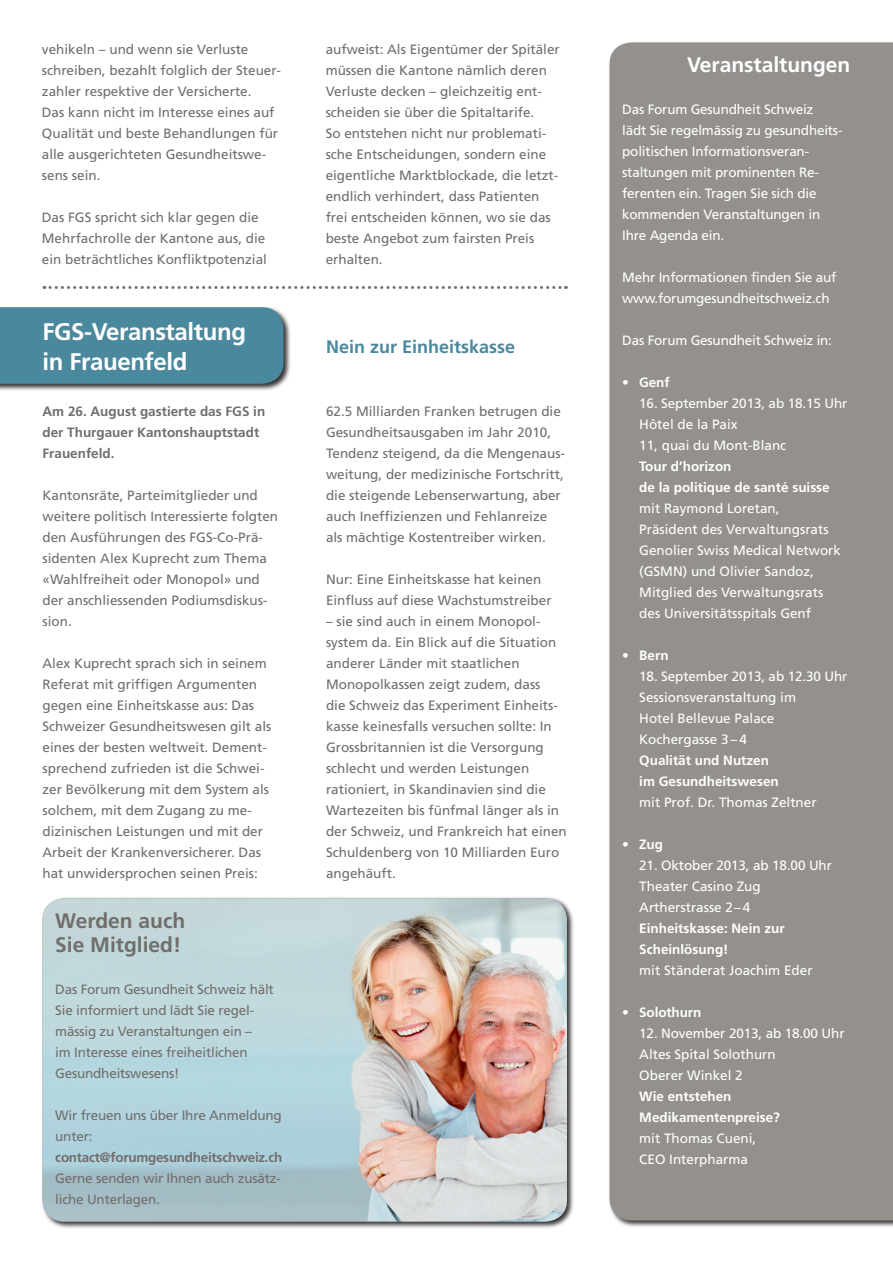
<style>
.page{position:relative;width:893px;height:1263px;background:#fff}
.page>*{position:absolute;margin:0;border:0;box-sizing:border-box;transform-origin:0 0}
.t1{font:700 24px "Frutiger";letter-spacing:-.015em;color:#fff}
.t2{font:700 21px "Frutiger";color:#716e6c}
.t3{font:700 21px "Frutiger";color:#fff}
.t4{font:700 18px "Frutiger";color:#4a889d}
.t5{font:13.5px/21px "Frutiger";color:#716e6c}
.t6{font:13.5px/21px "Frutiger";color:#fff}
.t7{font:700 13.5px "Frutiger";color:#fff}
.t8{font:700 13.5px/21px "Frutiger";color:#716e6c}
.s1{font-weight:700}
</style>
<div class="page">
<div style="left:609px;top:43px;width:284px;height:1177px;background:#94918d"></div>
<div style="left:0;top:306px;width:291px;height:85px;background:#231f20;opacity:.9"></div>
<div style="left:0;top:307px;width:283px;height:77px;background:#4a889d"></div>
<div style="left:41px;top:897px;width:533px;height:332px;background:#231f20;opacity:.9"></div>
<img style="left:43px;top:898px;width:524px;height:323px">
<svg style="left:44px;top:286px;width:522px;height:3px"></svg>
<p class="t5" style="left:42px;top:39px;width:241px">vehikeln – und wenn sie Verluste schreiben, bezahlt folglich der Steuer&shy;zahler respektive der Versicherte.<br>Das kann nicht im Interesse eines auf Qualität und beste Behandlungen für alle ausgerichteten Gesundheitswe&shy;sens sein.</p>
<p class="t5" style="left:42px;top:207px;width:227px">Das FGS spricht sich klar gegen die<br>Mehrfachrolle der Kantone aus, die ein beträchtliches Konfliktpotenzial</p>
<p class="t1" style="left:43px;top:317px;width:205px">FGS-Veranstaltung</p>
<p class="t1" style="left:43px;top:347px;width:147px">in Frauenfeld</p>
<p class="t8" style="left:43px;top:401px;width:224px">Am 26. August gastierte das FGS in der Thurgauer Kantonshauptstadt<br>Frauenfeld.</p>
<p class="t5" style="left:43px;top:485px;width:237px">Kantonsräte, Parteimitglieder und weitere politisch Interessierte folgten den Ausführungen des FGS-Co-Prä&shy;sidenten Alex Kuprecht zum Thema «Wahlfreiheit oder Monopol» und der anschliessenden Podiumsdiskus&shy;sion.</p>
<p class="t5" style="left:43px;top:653px;width:230px">Alex Kuprecht sprach sich in seinem Referat mit griffigen Argumenten gegen eine Einheitskasse aus: Das Schweizer Gesundheitswesen gilt als eines der besten weltweit. Dement&shy;sprechend zufrieden ist die Schwei&shy;zer Bevölkerung mit dem System als solchem, mit dem Zugang zu me&shy;dizinischen Leistungen und mit der Arbeit der Krankenversicherer. Das hat unwidersprochen seinen Preis:</p>
<p class="t2" style="left:55px;top:909px;width:131px">Werden auch</p>
<p class="t2" style="left:55px;top:933px;width:128px">Sie Mitglied!</p>
<p class="t5" style="left:55px;top:979px;width:220px">Das Forum Gesundheit Schweiz hält<br>Sie informiert und lädt Sie regel-</p>
<p class="t5" style="left:55px;top:1021px;width:198px">mässig zu Veranstaltungen ein –</p>
<p class="t5" style="left:55px;top:1042px;width:194px">im Interesse eines freiheitlichen</p>
<p class="t5" style="left:55px;top:1063px;width:126px">Gesundheitswesens!</p>
<p class="t5" style="left:55px;top:1105px;width:228px">Wir freuen uns über Ihre Anmeldung unter:</p>
<p class="t5" style="left:55px;top:1147px;width:229px;text-align:justify"><span class="s1">contact@forumgesundheitschweiz.ch </span>Gerne senden wir Ihnen auch zusätz&shy;liche Unterlagen.</p>
<p class="t5" style="left:326px;top:39px;width:236px">aufweist: Als Eigentümer der Spitäler müssen die Kantone nämlich deren Verluste decken – gleichzeitig ent&shy;scheiden sie über die Spitaltarife.</p>
<p class="t5" style="left:326px;top:123px;width:222px">So entstehen nicht nur problemati&shy;sche Entscheidungen, sondern eine</p>
<p class="t5" style="left:326px;top:165px;width:234px">eigentliche Marktblockade, die letzt&shy;endlich verhindert, dass Patienten</p>
<p class="t5" style="left:326px;top:207px;width:227px">frei entscheiden können, wo sie das beste Angebot zum fairsten Preis erhalten.</p>
<p class="t4" style="left:326px;top:336px;width:191px">Nein zur Einheitskasse</p>
<p class="t5" style="left:326px;top:401px;width:241px">62.5 Milliarden Franken betrugen die Gesundheitsausgaben im Jahr 2010, Tendenz steigend, da die Mengenaus&shy;weitung, der medizinische Fortschritt, die steigende Lebenserwartung, aber auch Ineffizienzen und Fehlanreize als mächtige Kostentreiber wirken.</p>
<p class="t5" style="left:326px;top:569px;width:227px">Nur: Eine Einheitskasse hat keinen<br>Einfluss auf diese Wachstumstreiber</p>
<p class="t5" style="left:326px;top:611px;width:242px">– sie sind auch in einem Monopol&shy;system da. Ein Blick auf die Situation anderer Länder mit staatlichen Monopolkassen zeigt zudem, dass<br>die Schweiz das Experiment Einheits&shy;kasse keinesfalls versuchen sollte: In Grossbritannien ist die Versorgung schlecht und werden Leistungen rationiert, in Skandinavien sind die Wartezeiten bis fünfmal länger als in der Schweiz, und Frankreich hat einen Schuldenberg von 10 Milliarden Euro angehäuft.</p>
<p class="t3" style="left:687px;top:52px;width:165px">Veranstaltungen</p>
<p class="t6" style="left:622px;top:98px;width:193px">Das Forum Gesundheit Schweiz</p>
<p class="t6" style="left:622px;top:119px;width:222px">lädt Sie regelmässig zu gesundheits&shy;politischen Informationsveran&shy;staltungen mit prominenten Re&shy;ferenten ein. Tragen Sie sich die kommenden Veranstaltungen in<br>Ihre Agenda ein.</p>
<p class="t6" style="left:622px;top:266px;width:216px">Mehr Informationen finden Sie auf www.forumgesundheitschweiz.ch</p>
<p class="t6" style="left:622px;top:329px;width:211px">Das Forum Gesundheit Schweiz in:</p>
<p class="t7" style="left:622px;top:374px;width:49px">• Genf</p>
<p class="t6" style="left:639px;top:392px;width:210px">16. September 2013, ab 18.15 Uhr</p>
<p class="t6" style="left:639px;top:413px;width:100px">Hôtel de la Paix</p>
<p class="t6" style="left:639px;top:434px;width:149px">11, quai du Mont-Blanc</p>
<p class="t7" style="left:639px;top:458px;width:94px">Tour d’horizon</p>
<p class="t7" style="left:639px;top:479px;width:192px">de la politique de santé suisse</p>
<p class="t6" style="left:639px;top:497px;width:142px">mit Raymond Loretan,</p>
<p class="t6" style="left:639px;top:518px;width:203px">Präsident des Verwaltungsrats<br>Genolier Swiss Medical Network (GSMN) und Olivier Sandoz,</p>
<p class="t6" style="left:639px;top:581px;width:186px">Mitglied des Verwaltungsrats</p>
<p class="t6" style="left:639px;top:602px;width:173px">des Universitätsspitals Genf</p>
<p class="t7" style="left:622px;top:647px;width:48px">• Bern</p>
<p class="t6" style="left:639px;top:665px;width:210px">18. September 2013, ab 12.30 Uhr</p>
<p class="t6" style="left:639px;top:686px;width:158px">Sessionsveranstaltung im</p>
<p class="t6" style="left:639px;top:707px;width:137px">Hotel Bellevue Palace</p>
<p class="t6" style="left:639px;top:728px;width:109px">Kochergasse 3 – 4</p>
<p class="t7" style="left:639px;top:752px;width:131px">Qualität und Nutzen</p>
<p class="t7" style="left:639px;top:773px;width:141px">im Gesundheitswesen</p>
<p class="t6" style="left:639px;top:791px;width:179px">mit Prof. Dr. Thomas Zeltner</p>
<p class="t7" style="left:622px;top:836px;width:42px">• Zug</p>
<p class="t6" style="left:639px;top:854px;width:194px">21. Oktober 2013, ab 18.00 Uhr</p>
<p class="t6" style="left:639px;top:875px;width:123px">Theater Casino Zug</p>
<p class="t6" style="left:639px;top:896px;width:113px">Artherstrasse 2– 4</p>
<p class="t7" style="left:639px;top:920px;width:147px">Einheitskasse: Nein zur</p>
<p class="t7" style="left:639px;top:941px;width:91px">Scheinlösung!</p>
<p class="t6" style="left:639px;top:959px;width:175px">mit Ständerat Joachim Eder</p>
<p class="t7" style="left:622px;top:1004px;width:81px">• Solothurn</p>
<p class="t6" style="left:639px;top:1022px;width:207px">12. November 2013, ab 18.00 Uhr</p>
<p class="t6" style="left:639px;top:1043px;width:138px">Altes Spital Solothurn</p>
<p class="t6" style="left:639px;top:1064px;width:105px">Oberer Winkel 2</p>
<p class="t7" style="left:639px;top:1088px;width:94px">Wie entstehen</p>
<p class="t7" style="left:639px;top:1109px;width:142px">Medikamentenpreise?</p>
<p class="t6" style="left:639px;top:1127px;width:119px">mit Thomas Cueni,</p>
<p class="t6" style="left:639px;top:1148px;width:110px">CEO Interpharma</p>
</div>
